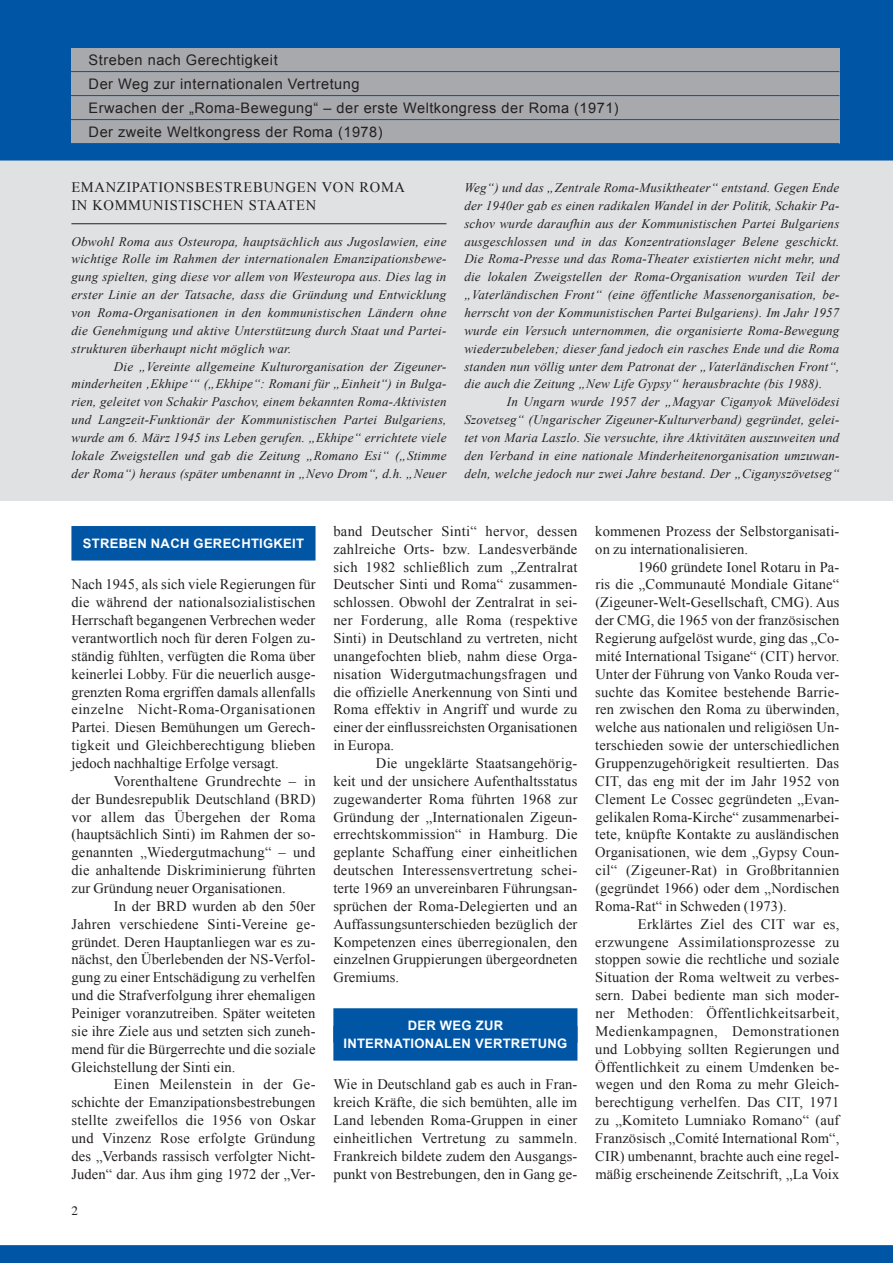
<style>
.page{position:relative;width:893px;height:1263px;background:#fff}
.page>*{position:absolute;margin:0;border:0;box-sizing:border-box;transform-origin:0 0}
.t1{font:14.55px/17.9px "Times New Roman";letter-spacing:.005em;color:#231f20;text-align:justify}
.t2{font:14.55px/24px "Arial";letter-spacing:.035em;color:#231f20}
.t3{font:14.55px/17.9px "Times New Roman";letter-spacing:.045em;color:#231f20}
.t4{font:italic 13.05px/17.9px "Times New Roman";letter-spacing:.015em;color:#231f20;text-align:justify}
.t5{font:700 13.05px/17.9px "Arial";letter-spacing:.02em;color:#fff;text-align:center}
</style>
<div class="page">
<div style="left:0;top:112px;width:893px;height:388px;background:#e0e1e3"></div>
<div style="left:0;top:0;width:893px;height:161px;background:#0155a5"></div>
<div style="left:0;top:1245px;width:893px;height:18px;background:#0155a5"></div>
<div style="left:71px;top:48px;width:768px;height:95px;background:#a8a9ad"></div>
<hr style="left:71px;top:71px;width:768px;height:1px;background:#0155a5">
<hr style="left:71px;top:95px;width:768px;height:1px;background:#0155a5">
<hr style="left:71px;top:119px;width:768px;height:1px;background:#0155a5">
<hr style="left:71px;top:143px;width:768px;height:1px;background:#0155a5">
<div style="left:71px;top:526px;width:244px;height:34px;background:#0155a5"></div>
<div style="left:333px;top:1008px;width:244px;height:35px;background:#0155a5"></div>
<div style="left:333px;top:1026px;width:244px;height:35px;background:#0155a5"></div>
<hr style="left:71px;top:223px;width:375px;height:1px;background:#231f20">
<p class="t2" style="left:89px;top:48px;width:532px">Streben nach Gerechtigkeit<br>Der Weg zur internationalen Vertretung<br>Erwachen der „Roma-Bewegung“ – der erste Weltkongress der Roma (1971)<br>Der zweite Weltkongress der Roma (1978)</p>
<p class="t3" style="left:71px;top:178px;width:335px">Emanzipationsb estrebungen von Roma in kommunistischen Staaten</p>
<p class="t4" style="left:71px;top:232px;width:377px">Obwohl Roma aus Osteuropa, hauptsächlich aus Jugoslawien, eine wichtige Rolle im Rahmen der internationalen Emanzipationsbewe&shy;gung spielten, ging diese vor allem von Westeuropa aus. Dies lag in erster Linie an der Tatsache, dass die Gründung und Entwicklung von Roma-Organisationen in den kommunistischen Ländern ohne die Genehmigung und aktive Unterstützung durch Staat und Partei&shy;strukturen überhaupt nicht möglich war.</p>
<p class="t4" style="left:71px;top:357px;width:377px;text-indent:43px">Die „Vereinte allgemeine Kulturorganisation der Zigeuner&shy;minderheiten ‚Ekhipe‘“ („Ekhipe“: Romani für „Einheit“) in Bulga&shy;rien, geleitet von Schakir Paschov, einem bekannten Roma-Aktivisten und Langzeit-Funktionär der Kommunistischen Partei Bulgariens, wurde am 6. März 1945 ins Leben gerufen. „Ekhipe“ errichtete viele lokale Zweigstellen und gab die Zeitung „Romano Esi“ („Stimme der Roma“) heraus (später umbenannt in „Nevo Drom“, d.h. „Neuer</p>
<p class="t4" style="left:464px;top:178px;width:377px">Weg“) und das „Zentrale Roma-Musiktheater“ entstand. Gegen Ende der 1940er gab es einen radikalen Wandel in der Politik, Schakir Pa&shy;schov wurde daraufhin aus der Kommunistischen Partei Bulgariens ausgeschlossen und in das Konzentrationslager Belene geschickt.<br>Die Roma-Presse und das Roma-Theater existierten nicht mehr, und die lokalen Zweigstellen der Roma-Organisation wurden Teil der „Vaterländischen Front“ (eine öffentliche Massenorganisation, be&shy;herrscht von der Kommunistischen Partei Bulgariens). Im Jahr 1957 wurde ein Versuch unternommen, die organisierte Roma-Bewegung wiederzubeleben; dieser fand jedoch ein rasches Ende und die Roma standen nun völlig unter dem Patronat der „Vaterländischen Front“, die auch die Zeitung „New Life Gypsy“ herausbrachte (bis 1988).</p>
<p class="t4" style="left:464px;top:393px;width:377px;text-indent:43px">In Ungarn wurde 1957 der „Magyar Ciganyok Müvelödesi Szovetseg“ (Ungarischer Zigeuner-Kulturverband) gegründet, gelei&shy;tet von Maria Laszlo. Sie versuchte, ihre Aktivitäten auszuweiten und den Verband in eine nationale Minderheitenorganisation umzuwan&shy;deln, welche jedoch nur zwei Jahre bestand. Der „Ciganyszövetseg“</p>
<p class="t5" style="left:83px;top:535px;width:223px">STREBEN NACH GERECHTIGKEIT</p>
<p class="t1" style="left:71px;top:575px;width:246px">Nach 1945, als sich viele Regierungen für die während der nationalsozialistischen Herrschaft begangenen Verbrechen weder verantwortlich noch für deren Folgen zu&shy;ständig fühlten, verfügten die Roma über keinerlei Lobby. Für die neuerlich ausge&shy;grenzten Roma ergriffen damals allenfalls einzelne Nicht-Roma-Organisationen Partei. Diesen Bemühungen um Gerech&shy;tigkeit und Gleichberechtigung blieben jedoch nachhaltige Erfolge versagt.</p>
<p class="t1" style="left:71px;top:772px;width:246px;text-indent:43px">Vorenthaltene Grundrechte – in der Bundesrepublik Deutschland (BRD) vor allem das Übergehen der Roma (hauptsächlich Sinti) im Rahmen der so&shy;genannten „Wiedergutmachung“ – und die anhaltende Diskriminierung führten zur Gründung neuer Organisationen.</p>
<p class="t1" style="left:71px;top:897px;width:246px;text-indent:43px">In der BRD wurden ab den 50er Jahren verschiedene Sinti-Vereine ge&shy;gründet. Deren Hauptanliegen war es zu&shy;nächst, den Überlebenden der NS -Verfol&shy;gung zu einer Entschädigung zu verhelfen und die Strafverfolgung ihrer ehemaligen Peiniger voranzutreiben. Später weiteten sie ihre Ziele aus und setzten sich zuneh&shy;mend für die Bürgerrechte und die soziale Gleichstellung der Sinti ein.</p>
<p class="t1" style="left:71px;top:1075px;width:246px;text-indent:43px">Einen Meilenstein in der Ge&shy;schichte der Emanzipationsbestrebungen stellte zweifellos die 1956 von Oskar und Vinzenz Rose erfolgte Gründung des „Verbands rassisch verfolgter Nicht-Juden“ dar. Aus ihm ging 1972 der „Ver-</p>
<p class="t1" style="left:333px;top:522px;width:246px">band Deutscher Sinti“ hervor, dessen zahlreiche Orts- bzw. Landesverbände sich 1982 schließlich zum „Zentralrat Deutscher Sinti und Roma“ zusammen&shy;schlossen. Obwohl der Zentralrat in sei&shy;ner Forderung, alle Roma (respektive Sinti) in Deutschland zu vertreten, nicht unangefochten blieb, nahm diese Orga&shy;nisation Widergutmachungsfragen und die offizielle Anerkennung von Sinti und Roma effektiv in Angriff und wurde zu einer der einflussreichsten Organisationen in Europa.</p>
<p class="t1" style="left:333px;top:754px;width:246px;text-indent:43px">Die ungeklärte Staatsangehörig&shy;keit und der unsichere Aufenthaltsstatus zugewanderter Roma führten 1968 zur Gründung der „Internationalen Zigeun&shy;errechtskommission“ in Hamburg. Die geplante Schaffung einer einheitlichen deutschen Interessensvertretung schei&shy;terte 1969 an unvereinbaren Führungsan&shy;sprüchen der Roma-Delegierten und an Auffassungsunterschieden bezüglich der Kompetenzen eines überregionalen, den einzelnen Gruppierungen übergeordneten Gremiums.</p>
<p class="t5" style="left:343px;top:1017px;width:225px">DER WEG ZUR<br>INTERNATIONALEN VERTRETUNG</p>
<p class="t1" style="left:333px;top:1075px;width:246px">Wie in Deutschland gab es auch in Fran&shy;kreich Kräfte, die sich bemühten, alle im Land lebenden Roma-Gruppen in einer einheitlichen Vertretung zu sammeln.<br>Frankreich bildete zudem den Ausgangs&shy;punkt von Bestrebungen, den in Gang ge-</p>
<p class="t1" style="left:595px;top:522px;width:246px">kommenen Prozess der Selbstorganisati&shy;on zu internationalisieren.</p>
<p class="t1" style="left:638px;top:557px;width:203px">1960 gründete Ionel Rotaru in Pa-</p>
<p class="t1" style="left:595px;top:575px;width:246px">ris die „Communauté Mondiale Gitane“</p>
<p class="t1" style="left:595px;top:593px;width:246px">(Zigeuner-Welt-Gesellschaft, CMG). Aus</p>
<p class="t1" style="left:595px;top:611px;width:245px">der CMG, die 1965 von der französischen</p>
<p class="t1" style="left:595px;top:629px;width:246px">Regierung aufgelöst wurde, ging das „Co-</p>
<p class="t1" style="left:595px;top:647px;width:246px">mité International Tsigane“ (CIT) hervor.</p>
<p class="t1" style="left:595px;top:665px;width:246px">Unter der Führung von Vanko Rouda ver-</p>
<p class="t1" style="left:595px;top:682px;width:246px">suchte das Komitee bestehende Barrie-</p>
<p class="t1" style="left:595px;top:700px;width:245px">ren zwischen den Roma zu überwinden,</p>
<p class="t1" style="left:595px;top:718px;width:246px">welche aus nationalen und religiösen Un-</p>
<p class="t1" style="left:595px;top:736px;width:245px">terschieden sowie der unterschiedlichen</p>
<p class="t1" style="left:595px;top:754px;width:245px">Gruppenzugehörigkeit resultierten. Das</p>
<p class="t1" style="left:595px;top:772px;width:246px">CIT, das eng mit der im Jahr 1952 von</p>
<p class="t1" style="left:595px;top:790px;width:246px">Clement Le Cossec gegründeten „Evan-</p>
<p class="t1" style="left:595px;top:807px;width:246px">gelikalen Roma-Kirche“ zusammenarbei-</p>
<p class="t1" style="left:595px;top:825px;width:245px">tete, knüpfte Kontakte zu ausländischen</p>
<p class="t1" style="left:595px;top:843px;width:246px">Organisationen, wie dem „Gypsy Coun-</p>
<p class="t1" style="left:595px;top:861px;width:246px">cil“ (Zigeuner-Rat) in Großbritannien</p>
<p class="t1" style="left:595px;top:879px;width:246px">(gegründet 1966) oder dem „Nordischen</p>
<p class="t1" style="left:595px;top:897px;width:193px">Roma-Rat“ in Schweden (1973).</p>
<p class="t1" style="left:638px;top:915px;width:132px">Erklärtes Ziel des CIT</p>
<p class="t1" style="left:595px;top:915px;width:247px;text-indent:197px">war es, erzwungene Assimilationsprozesse zu stoppen sowie die rechtliche und soziale Situation der Roma weltweit zu verbes&shy;sern. Dabei bediente man sich moder&shy;ner Methoden: Öffentlichkeitsarbeit, Medienkampagnen, Demonstrationen und Lobbying sollten Regierungen und Öffentlichkeit zu einem Umdenken be&shy;wegen und den Roma zu mehr Gleich&shy;berechtigung verhelfen. Das CIT, 1971 zu „Komiteto Lumniako Romano“ (auf Französisch „Comité International Rom“, CIR) umbenannt, brachte auch eine regel&shy;mäßig erscheinende Zeitschrift, „La Voix</p>
</div>
